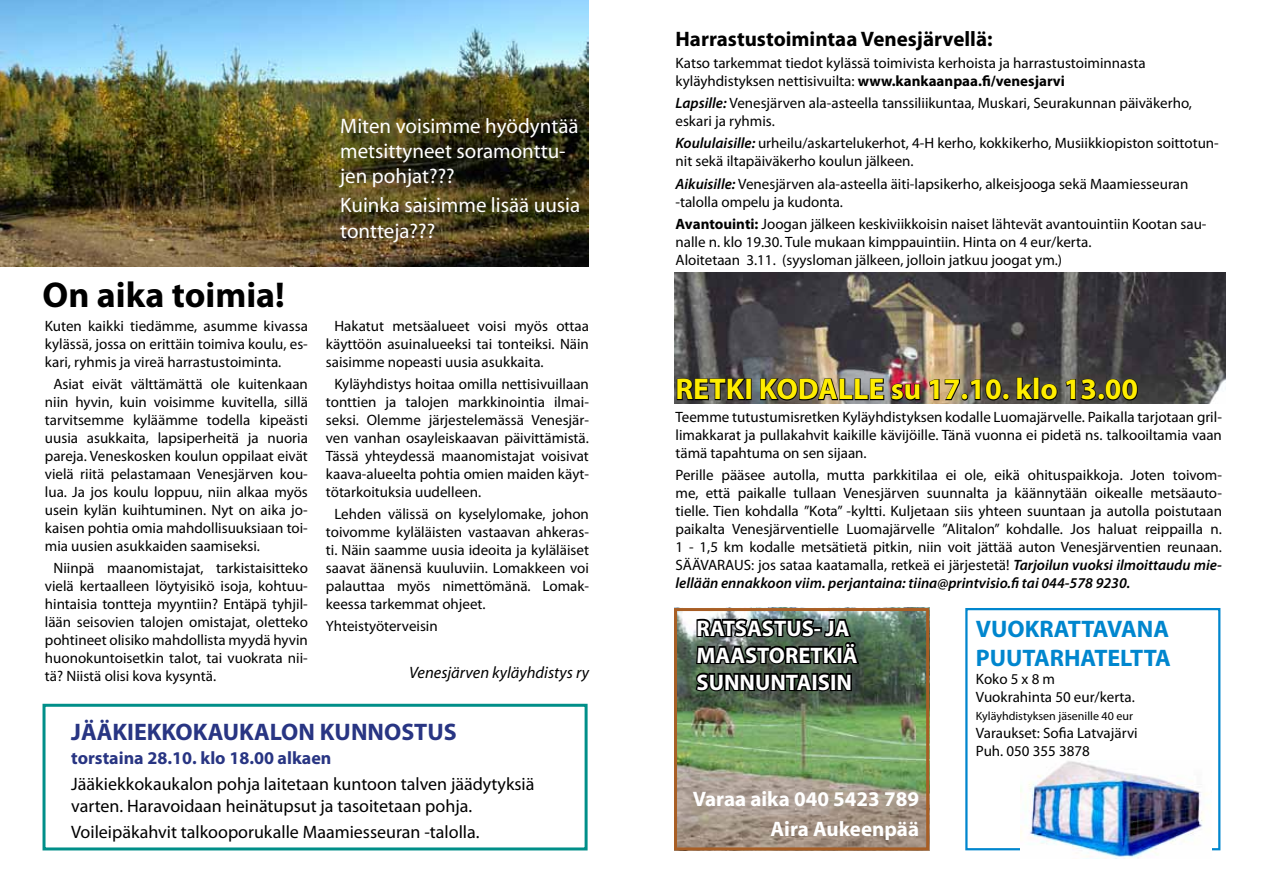
<style>
.page{position:relative;width:1263px;height:893px;background:#fff}
.page>*{position:absolute;margin:0;border:0;box-sizing:border-box;transform-origin:0 0}
.t1{font:700 36px "Myriad Pro";color:#000}
.t2{font:700 30px "Myriad Pro";color:#ffed00}
.t3{font:700 24px/28.8px "Myriad Pro";color:#0086ce}
.t4{font:700 24px "Myriad Pro";color:#283583}
.t5{font:700 22.5px/27px "Myriad";color:#fff}
.t6{font:21px/25.2px "Myriad";color:#fff}
.t7{font:700 21px/29.4px "Myriad";color:#fff;text-align:right}
.t8{font:700 21px "Myriad Pro";color:#000}
.t9{font:18px/21.6px "Myriad Pro";color:#000}
.t10{font:700 18px "Myriad Pro";color:#283583}
.t11{font:italic 16.5px "Myriad";color:#000}
.t12{font:15px/18px "Myriad Pro";color:#000;text-align:justify}
.t13{font:12px "Myriad Pro";color:#000}
.s1{font-weight:700}
.s2{font-weight:600;font-style:italic}
</style>
<div class="page">
<img style="left:678px;top:612px;width:247px;height:234px">
<svg style="left:693px;top:607px;width:168px;height:94px;background:#374139"></svg>
<div style="left:674px;top:608px;width:255px;height:242px;border:3px solid #a85e24"></div>
<div style="left:43px;top:704px;width:545px;height:146px;border:3px solid #008f89"></div>
<img style="left:0;top:0;width:589px;height:266px">
<img style="left:674px;top:272px;width:552px;height:132px">
<div style="left:965px;top:608px;width:255px;height:242px;border:2px solid #0086ce"></div>
<img style="left:1020px;top:761px;width:191px;height:97px">
<svg style="left:676px;top:377px;width:71px;height:24px;background:#353434"></svg>
<div style="left:746px;top:378px;width:6px;height:22px;border:2px solid #000"></div>
<img style="left:759px;top:377px;width:162px;height:24px">
<svg style="left:928px;top:378px;width:33px;height:23px"></svg>
<div style="left:961px;top:393px;width:7px;height:8px;border:2px solid #000;border-radius:50%"></div>
<svg style="left:969px;top:378px;width:33px;height:23px"></svg>
<div style="left:1002px;top:393px;width:7px;height:8px;border:2px solid #000;border-radius:50%"></div>
<svg style="left:1016px;top:377px;width:42px;height:24px"></svg>
<svg style="left:1064px;top:378px;width:33px;height:23px"></svg>
<div style="left:1098px;top:393px;width:7px;height:8px;border:2px solid #000;border-radius:50%"></div>
<svg style="left:1104px;top:378px;width:35px;height:23px"></svg>
<h1 class="t1" style="left:43px;top:274px;width:244px">On aika toimia!</h1>
<p class="t12" style="left:45px;top:317px;width:265px">Kuten kaikki tiedämme, asumme kivassa kylässä, jossa on erittäin toimiva koulu, es&shy;kari, ryhmis ja vireä harrastustoiminta.</p>
<p class="t12" style="left:45px;top:375px;width:265px;text-indent:9px">Asiat eivät välttämättä ole kuitenkaan niin hyvin, kuin voisimme kuvitella, sillä tarvitsemme kyläämme todella kipeästi uusia asukkaita, lapsiperheitä ja nuoria pareja. Veneskosken koulun oppilaat eivät vielä riitä pelastamaan Venesjärven kou&shy;lua. Ja jos koulu loppuu, niin alkaa myös usein kylän kuihtuminen. Nyt on aika jo&shy;kaisen pohtia omia mahdollisuuksiaan toi&shy;mia uusien asukkaiden saamiseksi.</p>
<p class="t12" style="left:45px;top:559px;width:265px;text-indent:9px">Niinpä maanomistajat, tarkistaisitteko vielä kertaalleen löytyisikö isoja, kohtuu&shy;hintaisia tontteja myyntiin? Entäpä tyhjil&shy;lään seisovien talojen omistajat, oletteko pohtineet olisiko mahdollista myydä hyvin huonokuntoisetkin talot, tai vuokrata nii&shy;tä? Niistä olisi kova kysyntä.</p>
<h3 class="t6" style="left:340px;top:114px;width:240px">Miten voisimme hyödyntää metsittyneet soramonttu&shy;jen pohjat???</h3>
<h3 class="t6" style="left:340px;top:194px;width:242px">Kuinka saisimme lisää uusia tontteja???</h3>
<p class="t12" style="left:326px;top:317px;width:265px;text-indent:9px">Hakatut metsäalueet voisi myös ottaa käyttöön asuinalueeksi tai tonteiksi. Näin saisimme nopeasti uusia asukkaita.</p>
<p class="t12" style="left:326px;top:375px;width:265px;text-indent:9px">Kyläyhdistys hoitaa omilla nettisivuillaan tonttien ja talojen markkinointia ilmai&shy;seksi. Olemme järjestelemässä Venesjär&shy;ven vanhan osayleiskaavan päivittämistä.<br>Tässä yhteydessä maanomistajat voisivat kaava-alueelta pohtia omien maiden käyt&shy;tötarkoituksia uudelleen.</p>
<p class="t12" style="left:326px;top:505px;width:265px;text-indent:9px">Lehden välissä on kyselylomake, johon toivomme kyläläisten vastaavan ahkeras&shy;ti. Näin saamme uusia ideoita ja kyläläiset saavat äänensä kuuluviin. Lomakkeen voi palauttaa myös nimettömänä. Lomak&shy;keessa tarkemmat ohjeet.</p>
<p class="t12" style="left:326px;top:618px;width:113px">Yhteistyöterveisin</p>
<p class="t11" style="left:409px;top:664px;width:181px">Venesjärven kyläyhdistys ry</p>
<h3 class="t4" style="left:71px;top:719px;width:387px">JÄÄKIEKKOKAUKALON KUNNOSTUS</h3>
<p class="t10" style="left:71px;top:748px;width:262px">torstaina 28.10. klo 18.00 alkaen</p>
<p class="t9" style="left:71px;top:774px;width:465px">Jääkiekkokaukalon pohja laitetaan kuntoon talven jäädytyksiä varten. Haravoidaan heinätupsut ja tasoitetaan pohja.</p>
<p class="t9" style="left:71px;top:821px;width:410px">Voileipäkahvit talkooporukalle Maamiesseuran -talolla.</p>
<h3 class="t8" style="left:675px;top:27px;width:318px">Harrastustoimintaa Venesjärvellä:</h3>
<p class="t12" style="left:675px;top:54px;width:472px">Katso tarkemmat tiedot kylässä toimivista kerhoista ja harrastustoiminnasta kyläyhdistyksen nettisivuilta: <span class="s1">www.kankaanpaa.fi/venesjarvi</span></p>
<p class="t12" style="left:675px;top:94px;width:518px"><span class="s2">Lapsille:</span> Venesjärven ala-asteella tanssiliikuntaa, Muskari, Seurakunnan päiväkerho, eskari ja ryhmis.</p>
<p class="t12" style="left:675px;top:135px;width:545px"><span class="s2">Koululaisille:</span> urheilu/askartelukerhot, 4-H kerho, kokkikerho, Musiikkiopiston soittotun&shy;nit sekä iltapäiväkerho koulun jälkeen.</p>
<p class="t12" style="left:675px;top:175px;width:514px"><span class="s2">Aikuisille:</span> Venesjärven ala-asteella äiti-lapsikerho, alkeisjooga sekä Maamiesseuran -talolla ompelu ja kudonta.</p>
<p class="t12" style="left:675px;top:215px;width:533px;text-align:left"><span class="s1">Avantouinti:</span> Joogan jälkeen keskiviikkoisin naiset lähtevät avantouintiin Kootan sau&shy;nalle n. klo 19.30. Tule mukaan kimppauintiin. Hinta on 4 eur/kerta.<br>Aloitetaan 3.11. (syysloman jälkeen, jolloin jatkuu joogat ym.)</p>
<h2 class="t2" style="left:675px;top:373px;width:464px">RETKI KODALLE su 17.10. klo 13.00</h2>
<p class="t12" style="left:675px;top:408px;width:548px">Teemme tutustumisretken Kyläyhdistyksen kodalle Luomajärvelle. Paikalla tarjotaan gril&shy;limakkarat ja pullakahvit kaikille kävijöille. Tänä vuonna ei pidetä ns. talkooiltamia vaan tämä tapahtuma on sen sijaan.</p>
<p class="t12" style="left:675px;top:466px;width:548px">Perille pääsee autolla, mutta parkkitilaa ei ole, eikä ohituspaikkoja. Joten toivom&shy;me, että paikalle tullaan Venesjärven suunnalta ja käännytään oikealle metsäauto&shy;tielle. Tien kohdalla ”Kota” -kyltti. Kuljetaan siis yhteen suuntaan ja autolla poistutaan paikalta Venesjärventielle Luomajärvelle ”Alitalon” kohdalle. Jos haluat reippailla n.<br>1 - 1,5 km kodalle metsätietä pitkin, niin voit jättää auton Venesjärventien reunaan.<br>SÄÄVARAUS: jos sataa kaatamalla, retkeä ei järjestetä! <span class="s2">Tarjoilun vuoksi ilmoittaudu mie&shy;lellään ennakkoon viim. perjantaina: tiina@printvisio.fi tai 044-578 9230.</span></p>
<h3 class="t5" style="left:696px;top:615px;width:163px">RATSASTUS- JA<br>MAASTORETKIÄ<br>SUNNUNTAISIN</h3>
<h3 class="t7" style="left:693px;top:785px;width:228px">Varaa aika 040 5423 789<br>Aira Aukeenpää</h3>
<h3 class="t3" style="left:976px;top:615px;width:196px">VUOKRATTAVANA<br>PUUTARHATELTTA</h3>
<p class="t12" style="left:976px;top:670px;width:160px">Koko 5 x 8 m<br>Vuokrahinta 50 eur/kerta.</p>
<p class="t13" style="left:976px;top:709px;width:159px">Kyläyhdistyksen jäsenille 40 eur</p>
<p class="t12" style="left:976px;top:724px;width:163px">Varaukset: Sofia Latvajärvi<br>Puh. 050 355 3878</p>
</div>
